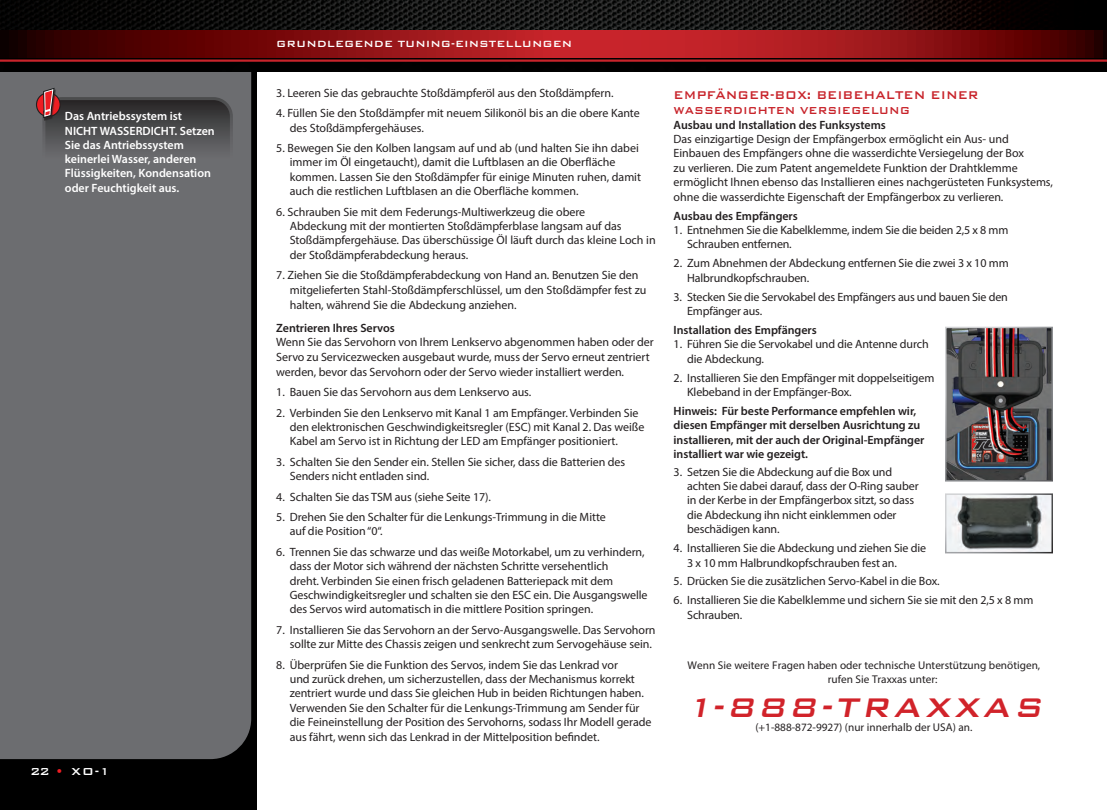
<style>
.page{position:relative;width:1107px;height:810px;background:#fff}
.page>*{position:absolute;margin:0;border:0;box-sizing:border-box;transform-origin:0 0}
.t1{font:italic 36px "Bank Gothic Medium BT";color:#d1232a}
.t2{font:15px "Bank Gothic Medium BT";color:#c8242b;scale:.9 1}
.t3{font:13.5px "Bank Gothic Medium BT";color:#c8242b;scale:.9 1}
.t4{font:13.5px "Bank Gothic Medium BT";color:#fff}
.t5{font:12px/14.4px "Myriad Pro";letter-spacing:-.005em;color:#231f20}
.t6{font:600 12px/14.4px "Myriad Pro";letter-spacing:-.005em;color:#231f20}
.t7{font:600 12px/14.2px "Myriad Pro";color:#fff}
.t8{font:12px "Bank Gothic Medium BT";color:#fff}
.t9{font:11.25px/13.5px "Myriad Pro";color:#231f20}
.s1{color:#ee1d23}
</style>
<div class="page">
<div style="left:0;top:13px;width:256px;height:797px;background:#000"></div>
<div style="left:0;top:72px;width:251px;height:687px;background:#6c6d70"></div>
<img style="left:0;top:0;width:1107px;height:71px">
<svg style="left:0;top:30px;width:1107px;height:27px;background:#871114"></svg>
<hr style="left:0;top:59px;width:1107px;height:3px;background:#c8242b">
<svg style="left:37px;top:93px;width:23px;height:23px"></svg>
<div style="left:36px;top:92px;width:25px;height:25px;border:1px solid #231f20;border-radius:50%"></div>
<svg style="left:41px;top:86px;width:190px;height:94px;background:#595659"></svg>
<img style="left:948px;top:496px;width:102px;height:54px">
<div style="left:945px;top:493px;width:108px;height:60px;border:2px solid #fff"></div>
<img style="left:948px;top:330px;width:102px;height:149px">
<p class="t7" style="left:65px;top:109px;width:151px">Das Antriebssystem ist<br>NICHT WASSERDICHT. Setzen<br>Sie das Antriebssystem keinerlei Wasser, anderen<br>Flüssigkeiten, Kondensation oder Feuchtigkeit aus.</p>
<p class="t4" style="left:30px;top:764px;width:81px">22 <span class="s1">•</span> XO-1</p>
<p class="t8" style="left:276px;top:38px;width:297px">GRUNDLEGENDE TUNING-EINSTELLUNGEN</p>
<p class="t5" style="left:276px;top:85px;width:339px">3. Leeren Sie das gebrauchte Stoßdämpferöl aus den Stoßdämpfern.</p>
<p class="t5" style="left:290px;top:106px;width:352px;text-indent:-14px">4. Füllen Sie den Stoßdämpfer mit neuem Silikonöl bis an die obere Kante des Stoßdämpfergehäuses.</p>
<p class="t5" style="left:290px;top:141px;width:353px;text-indent:-14px">5. Bewegen Sie den Kolben langsam auf und ab (und halten Sie ihn dabei immer im Öl eingetaucht), damit die Luftblasen an die Oberfläche kommen. Lassen Sie den Stoßdämpfer für einige Minuten ruhen, damit auch die restlichen Luftblasen an die Oberfläche kommen.</p>
<p class="t5" style="left:290px;top:204px;width:367px;text-indent:-14px">6. Schrauben Sie mit dem Federungs-Multiwerkzeug die obere<br>Abdeckung mit der montierten Stoßdämpferblase langsam auf das Stoßdämpfergehäuse. Das überschüssige Öl läuft durch das kleine Loch in der Stoßdämpferabdeckung heraus.</p>
<p class="t5" style="left:290px;top:268px;width:358px;text-indent:-14px">7. Ziehen Sie die Stoßdämpferabdeckung von Hand an. Benutzen Sie den mitgelieferten Stahl-Stoßdämpferschlüssel, um den Stoßdämpfer fest zu halten, während Sie die Abdeckung anziehen.</p>
<p class="t6" style="left:276px;top:320px;width:120px">Zentrieren Ihres Servos</p>
<p class="t5" style="left:276px;top:335px;width:379px">Wenn Sie das Servohorn von Ihrem Lenkservo abgenommen haben oder der<br>Servo zu Servicezwecken ausgebaut wurde, muss der Servo erneut zentriert werden, bevor das Servohorn oder der Servo wieder installiert werden.</p>
<p class="t5" style="left:276px;top:385px;width:257px">1. Bauen Sie das Servohorn aus dem Lenkservo aus.</p>
<p class="t5" style="left:290px;top:405px;width:356px;text-indent:-14px">2. Verbinden Sie den Lenkservo mit Kanal 1 am Empfänger. Verbinden Sie den elektronischen Geschwindigkeitsregler (ESC) mit Kanal 2. Das weiße<br>Kabel am Servo ist in Richtung der LED am Empfänger positioniert.</p>
<p class="t5" style="left:290px;top:454px;width:337px;text-indent:-14px">3. Schalten Sie den Sender ein. Stellen Sie sicher, dass die Batterien des<br>Senders nicht entladen sind.</p>
<p class="t5" style="left:276px;top:489px;width:216px">4. Schalten Sie das TSM aus (siehe Seite 17).</p>
<p class="t5" style="left:290px;top:510px;width:318px;text-indent:-13px">5. Drehen Sie den Schalter für die Lenkungs-Trimmung in die Mitte auf die Position “0“.</p>
<p class="t5" style="left:290px;top:544px;width:359px;text-indent:-14px">6. Trennen Sie das schwarze und das weiße Motorkabel, um zu verhindern, dass der Motor sich während der nächsten Schritte versehentlich<br>dreht. Verbinden Sie einen frisch geladenen Batteriepack mit dem Geschwindigkeitsregler und schalten sie den ESC ein. Die Ausgangswelle des Servos wird automatisch in die mittlere Position springen.</p>
<p class="t5" style="left:290px;top:622px;width:367px;text-indent:-14px">7. Installieren Sie das Servohorn an der Servo-Ausgangswelle. Das Servohorn sollte zur Mitte des Chassis zeigen und senkrecht zum Servogehäuse sein.</p>
<p class="t5" style="left:290px;top:657px;width:363px;text-indent:-14px">8. Überprüfen Sie die Funktion des Servos, indem Sie das Lenkrad vor<br>und zurück drehen, um sicherzustellen, dass der Mechanismus korrekt zentriert wurde und dass Sie gleichen Hub in beiden Richtungen haben.<br>Verwenden Sie den Schalter für die Lenkungs-Trimmung am Sender für die Feineinstellung der Position des Servohorns, sodass Ihr Modell gerade aus fährt, wenn sich das Lenkrad in der Mittelposition befindet.</p>
<p class="t2" style="left:674px;top:87px;width:341px">EMPFÄNGER-BOX: BEIBEHALTEN EINER</p>
<p class="t3" style="left:674px;top:103px;width:264px">WASSERDICHTEN VERSIEGELUNG</p>
<p class="t6" style="left:674px;top:117px;width:214px">Ausbau und Installation des Funksystems</p>
<p class="t5" style="left:674px;top:132px;width:381px">Das einzigartige Design der Empfängerbox ermöglicht ein Aus- und Einbauen des Empfängers ohne die wasserdichte Versiegelung der Box<br>zu verlieren. Die zum Patent angemeldete Funktion der Drahtklemme ermöglicht Ihnen ebenso das Installieren eines nachgerüsteten Funksystems, ohne die wasserdichte Eigenschaft der Empfängerbox zu verlieren.</p>
<p class="t6" style="left:674px;top:208px;width:126px">Ausbau des Empfängers</p>
<p class="t5" style="left:687px;top:222px;width:323px;text-indent:-14px">1. Entnehmen Sie die Kabelklemme, indem Sie die beiden 2,5 x 8 mm<br>Schrauben entfernen.</p>
<p class="t5" style="left:687px;top:256px;width:323px;text-indent:-14px">2. Zum Abnehmen der Abdeckung entfernen Sie die zwei 3 x 10 mm<br>Halbrundkopfschrauben.</p>
<p class="t5" style="left:687px;top:289px;width:322px;text-indent:-14px">3. Stecken Sie die Servokabel des Empfängers aus und bauen Sie den<br>Empfänger aus.</p>
<p class="t6" style="left:674px;top:322px;width:145px">Installation des Empfängers</p>
<p class="t5" style="left:687px;top:337px;width:243px;text-indent:-14px">1. Führen Sie die Servokabel und die Antenne durch die Abdeckung.</p>
<p class="t5" style="left:687px;top:370px;width:249px;text-indent:-14px">2. Installieren Sie den Empfänger mit doppelseitigem<br>Klebeband in der Empfänger-Box.</p>
<p class="t6" style="left:674px;top:403px;width:252px">Hinweis: Für beste Performance empfehlen wir, diesen Empfänger mit derselben Ausrichtung zu installieren, mit der auch der Original-Empfänger installiert war wie gezeigt.</p>
<p class="t5" style="left:687px;top:464px;width:233px;text-indent:-14px">3. Setzen Sie die Abdeckung auf die Box und achten Sie dabei darauf, dass der O-Ring sauber in der Kerbe in der Empfängerbox sitzt, so dass die Abdeckung ihn nicht einklemmen oder beschädigen kann.</p>
<p class="t5" style="left:687px;top:541px;width:241px;text-indent:-14px">4. Installieren Sie die Abdeckung und ziehen Sie die<br>3 x 10 mm Halbrundkopfschrauben fest an.</p>
<p class="t5" style="left:674px;top:574px;width:267px">5. Drücken Sie die zusätzlichen Servo-Kabel in die Box.</p>
<p class="t5" style="left:687px;top:593px;width:348px;text-indent:-14px">6. Installieren Sie die Kabelklemme und sichern Sie sie mit den 2,5 x 8 mm<br>Schrauben.</p>
<p class="t9" style="left:828px;top:659px;width:214px;text-indent:-140px">Wenn Sie weitere Fragen haben oder technische Unterstützung benötigen, rufen Sie Traxxas unter:</p>
<p class="t1" style="left:685px;top:688px;width:365px">1-888-TRAXXAS</p>
<p class="t9" style="left:755px;top:720px;width:219px">(+1-888-872-9927) (nur innerhalb der USA) an.</p>
</div>
